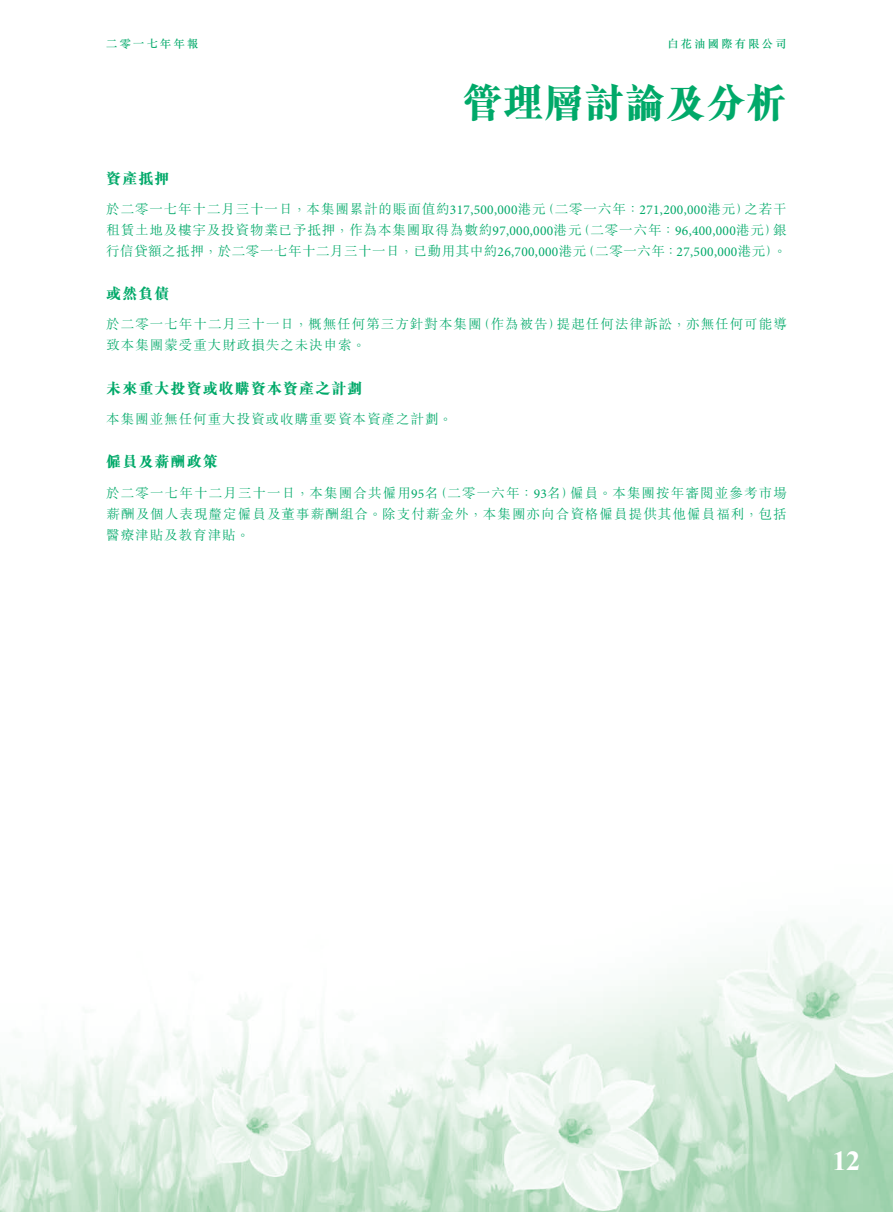
<style>
.page{position:relative;width:893px;height:1212px;background:#fff}
.page>*{position:absolute;margin:0;border:0;box-sizing:border-box;transform-origin:0 0}
.t1{font:800 40.5px "M Sung HK";color:#00a969}
.t2{font:700 27px "Times New Roman MT Std";color:#fff}
.t3{font:800 15px "M Sung HK";letter-spacing:.07em;color:#00a969}
.t4{font:300 13.5px/21px "M Sung HK";letter-spacing:.075em;color:#00a969}
.t5{font:300 13.5px "M Sung HK";letter-spacing:.04em;color:#00a969}
.t6{font:13.5px "Minion Pro";letter-spacing:.025em;color:#00a969}
.t7{font:500 11.25px "M Sung HK";letter-spacing:.2em;color:#00a969}
.s1{font-family:"Minion Pro";font-weight:400}
.s2{font-family:"M Sung HK";font-weight:300}
</style>
<div class="page">
<img style="left:0;top:920px;width:893px;height:292px">
<p class="t7" style="left:106px;top:36px;width:94px">二零一七年年報</p>
<p class="t3" style="left:106px;top:167px;width:65px">資產抵押</p>
<p class="t7" style="left:667px;top:36px;width:121px">白花油國際有限公司</p>
<h1 class="t1" style="left:463px;top:75px;width:325px">管理層討論及分析</h1>
<p class="t4" style="left:106px;top:198px;width:441px">於二零一七年十二月三十一日，本集團累計的賬面值約<span class="s1">317,500,000</span>港元</p>
<p class="t4" style="left:744px;top:198px;width:44px">之若干</p>
<p class="t6" style="left:541px;top:200px;width:210px"><span class="s2">（二零一六年：</span>271,200,000<span class="s2">港元）</span></p>
<p class="t4" style="left:581px;top:219px;width:207px;text-indent:-475px">租賃土地及樓宇及投資物業已予抵押，作為本集團取得為數約<span class="s1">97,000,000</span>港元<br>（二零一六年：<span class="s1">27,500,000</span>港元。(</p>
<p class="t4" style="left:577px;top:219px;width:203px">（二零一六年：<span class="s1">96,400,000</span>港元）</p>
<p class="t4" style="left:773px;top:219px;width:15px">銀</p>
<p class="t5" style="left:106px;top:241px;width:481px">行信貸額之抵押，於二零一七年十二月三十一日，已動用其中約<span class="s1">26,700,000</span>港元</p>
<p class="t3" style="left:106px;top:283px;width:65px">或然負債</p>
<p class="t4" style="left:557px;top:313px;width:231px">提起任何法律訴訟，亦無任何可能導</p>
<p class="t4" style="left:477px;top:313px;width:86px">（作為被告）</p>
<p class="t4" style="left:106px;top:313px;width:377px">於二零一七年十二月三十一日，概無任何第三方針對本集團致本集團蒙受重大財政損失之未決申索。</p>
<p class="t3" style="left:106px;top:378px;width:258px">未來重大投資或收購資本資產之計劃</p>
<p class="t4" style="left:106px;top:408px;width:347px">本集團並無任何重大投資或收購重要資本資產之計劃。</p>
<p class="t3" style="left:106px;top:451px;width:113px">僱員及薪酬政策</p>
<p class="t4" style="left:570px;top:482px;width:218px">僱員。本集團按年審閱並參考市場</p>
<p class="t4" style="left:106px;top:482px;width:682px">於二零一七年十二月三十一日，本集團合共僱用<span class="s1">95</span>名<br>薪酬及個人表現釐定僱員及董事薪酬組合。除支付薪金外，本集團亦向合資格僱員提供其他僱員福利，包括醫療津貼及教育津貼。</p>
<p class="t4" style="left:434px;top:482px;width:142px">（二零一六年：<span class="s1">93</span>名）</p>
<h2 class="t2" style="left:833px;top:1143px;width:28px">12</h2>
</div>
